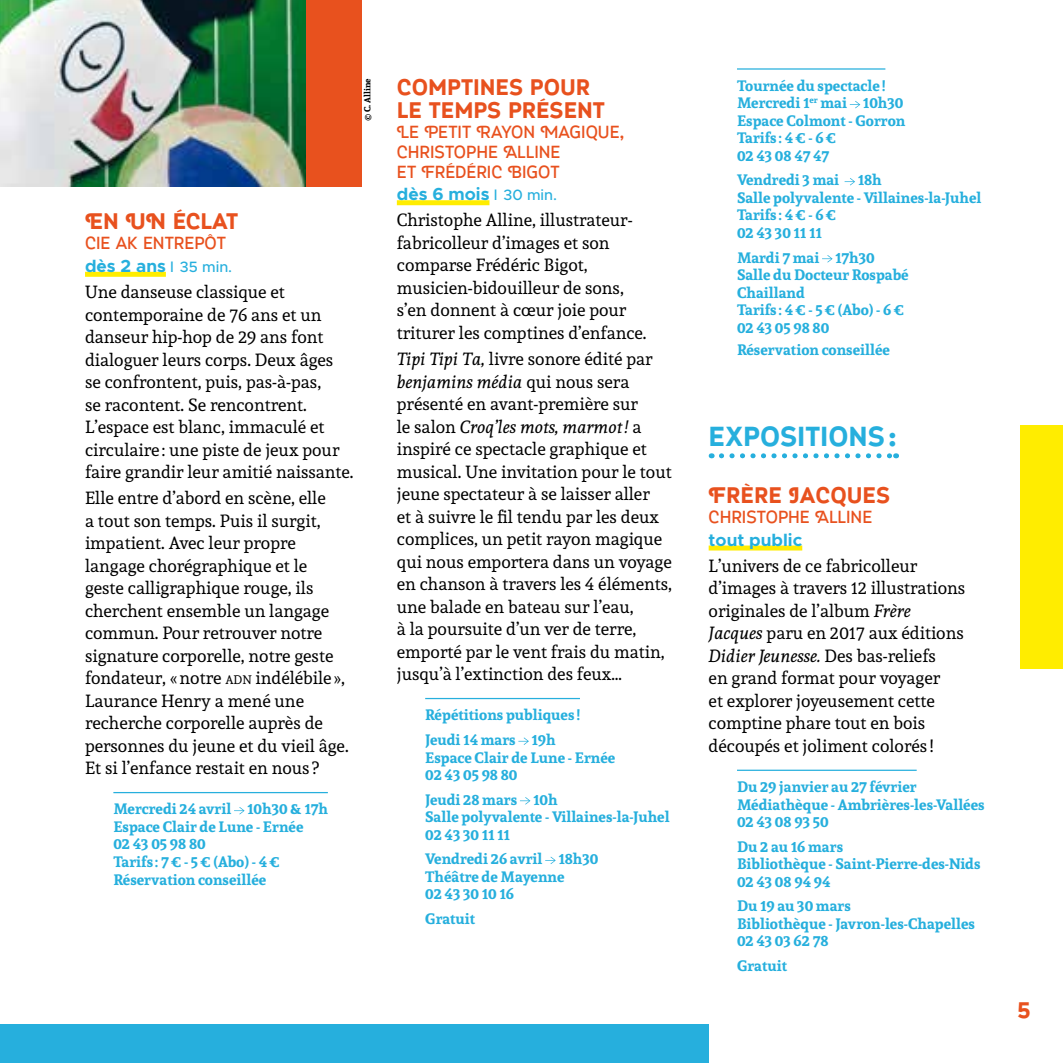
<style>
.page{position:relative;width:1063px;height:1063px;background:#fff}
.page>*{position:absolute;margin:0;border:0;box-sizing:border-box;transform-origin:0 0}
.t1{font:700 27.5px "Myra 4 F Caps";color:#26afdd}
.t2{font:700 22.5px/22.5px "Myra 4 F Caps";color:#e8511e}
.t3{font:17.5px/22.5px "Andada";color:#000}
.t4{font:17.5px/20px "Myra 4 F Caps";color:#e8511e}
.t5{font:700 17.5px "Metropolis";color:#26afdd}
.t6{font:700 15px/17.5px "Andada";color:#26afdd}
.t7{font:700 8.75px "Andada";color:#000}
.s1{font-weight:500;font-size:15px}
.s2{font-size:12.25px}
.s3{font-style:italic}
</style>
<div class="page">
<div style="left:0;top:1024px;width:709px;height:39px;background:#26afdd"></div>
<div style="left:397px;top:200px;width:92px;height:5px;background:#ffed00"></div>
<hr style="left:425px;top:698px;width:155px;height:1px;background:#26afdd">
<svg style="left:518px;top:737px;width:11px;height:8px"></svg>
<svg style="left:520px;top:797px;width:10px;height:8px"></svg>
<svg style="left:545px;top:857px;width:11px;height:7px"></svg>
<img style="left:0;top:0;width:306px;height:186px">
<div style="left:85px;top:272px;width:81px;height:5px;background:#ffed00"></div>
<hr style="left:113px;top:792px;width:215px;height:1px;background:#26afdd">
<svg style="left:234px;top:807px;width:11px;height:7px"></svg>
<svg style="left:721px;top:453px;width:169px;height:5px"></svg>
<div style="left:709px;top:546px;width:93px;height:5px;background:#ffed00"></div>
<hr style="left:737px;top:770px;width:180px;height:1px;background:#26afdd">
<hr style="left:737px;top:68px;width:148px;height:2px;background:#26afdd">
<svg style="left:850px;top:101px;width:10px;height:7px"></svg>
<svg style="left:845px;top:178px;width:10px;height:7px"></svg>
<svg style="left:822px;top:255px;width:11px;height:8px"></svg>
<div style="left:306px;top:0;width:55px;height:186px;background:#e8511e"></div>
<div style="left:1020px;top:425px;width:43px;height:244px;background:#ffed00"></div>
<p class="t2" style="left:85px;top:211px;width:155px">EN UN ÉCLAT</p>
<p class="t4" style="left:85px;top:234px;width:143px">CIE AK ENTREPÔT</p>
<p class="t5" style="left:85px;top:255px;width:149px">dès 2 ans <span class="s1">35 min.</span></p>
<p class="t3" style="left:85px;top:280px;width:270px">Une danseuse classique et contemporaine de 76 ans et un danseur hip-hop de 29 ans font dialoguer leurs corps. Deux âges<br>se confrontent, puis, pas-à-pas,<br>se racontent. Se rencontrent.<br>L’espace est blanc, immaculé et circulaire : une piste de jeux pour faire grandir leur amitié naissante.</p>
<p class="t3" style="left:85px;top:486px;width:265px">Elle entre d’abord en scène, elle<br>a tout son temps. Puis il surgit, impatient. Avec leur propre langage chorégraphique et le geste calligraphique rouge, ils cherchent ensemble un langage commun. Pour retrouver notre signature corporelle, notre geste fondateur, «notre <span class="s2">adn</span> indélébile »,<br>Laurance Henry a mené une recherche corporelle auprès de personnes du jeune et du vieil âge.<br>Et si l’enfance restait en nous ?</p>
<p class="t6" style="left:113px;top:800px;width:216px">Mercredi 24 avril 10h30 &amp; 17h<br>Espace Clair de Lune - Ernée<br>02 43 05 98 80<br>Tarifs : 7€ - 5€ (Abo) - 4€<br>Réservation conseillée</p>
<p class="t7" style="left:361px;top:121px;width:44px;rotate:-90deg">©C. Alline</p>
<p class="t2" style="left:397px;top:77px;width:210px">COMPTINES POUR<br>LE TEMPS PRÉSENT</p>
<p class="t4" style="left:397px;top:122px;width:229px">LE PETIT RAYON MAGIQUE,<br>CHRISTOPHE ALLINE<br>ET FRÉDÉRIC BIGOT</p>
<p class="t5" style="left:397px;top:183px;width:162px">dès 6 mois <span class="s1">30 min.</span></p>
<p class="t3" style="left:397px;top:209px;width:251px">Christophe Alline, illustrateur&shy;fabricolleur d’images et son comparse Frédéric Bigot, musicien-bidouilleur de sons, s’en donnent à cœur joie pour triturer les comptines d’enfance.</p>
<p class="t3" style="left:397px;top:347px;width:277px"><span class="s3">Tipi Tipi Ta,</span> livre sonore édité par <span class="s3">benjamins média</span> qui nous sera présenté en avant-première sur<br>le salon <span class="s3">Croq’les mots, marmot!</span> a inspiré ce spectacle graphique et musical. Une invitation pour le tout jeune spectateur à se laisser aller<br>et à suivre le fil tendu par les deux complices, un petit rayon magique qui nous emportera dans un voyage en chanson à travers les 4 éléments, une balade en bateau sur l’eau,<br>à la poursuite d’un ver de terre, emporté par le vent frais du matin, jusqu’à l’extinction des feux…</p>
<p class="t6" style="left:425px;top:702px;width:156px;line-height:24.5px">Répétitions publiques !<br>Jeudi 14 mars 19h</p>
<p class="t6" style="left:425px;top:748px;width:192px">Espace Clair de Lune - Ernée<br>02 43 05 98 80</p>
<p class="t6" style="left:425px;top:790px;width:246px">Jeudi 28 mars 10h<br>Salle polyvalente - Villaines-la-Juhel<br>02 43 30 11 11</p>
<p class="t6" style="left:425px;top:850px;width:175px">Vendredi 26 avril 18h30<br>Théâtre de Mayenne<br>02 43 30 10 16</p>
<p class="t6" style="left:425px;top:909px;width:52px">Gratuit</p>
<p class="t6" style="left:737px;top:76px;width:170px">Tournée du spectacle !<br>Mercredi 1<sup>er</sup> mai 10h30<br>Espace Colmont - Gorron<br>Tarifs : 4€ - 6€<br>02 43 08 47 47</p>
<p class="t6" style="left:737px;top:171px;width:246px">Vendredi 3 mai 18h<br>Salle polyvalente - Villaines-la-Juhel<br>Tarifs : 4€ - 6€<br>02 43 30 11 11</p>
<p class="t6" style="left:737px;top:248px;width:173px">Mardi 7 mai 17h30<br>Salle du Docteur Rospabé<br>Chailland<br>Tarifs : 4€ - 5€ (Abo) - 6€<br>02 43 05 98 80</p>
<p class="t6" style="left:737px;top:341px;width:154px">Réservation conseillée</p>
<h1 class="t1" style="left:709px;top:422px;width:191px">EXPOSITIONS:</h1>
<p class="t2" style="left:709px;top:485px;width:183px">FRÈRE JACQUES</p>
<p class="t4" style="left:709px;top:507px;width:165px">CHRISTOPHE ALLINE</p>
<p class="t5" style="left:709px;top:529px;width:95px">tout public</p>
<p class="t3" style="left:709px;top:554px;width:258px">L’univers de ce fabricolleur d’images à travers 12 illustrations originales de l’album <span class="s3">Frère<br>Jacques</span> paru en 2017 aux éditions<br><span class="s3">Didier Jeunesse.</span> Des bas-reliefs<br>en grand format pour voyager<br>et explorer joyeusement cette comptine phare tout en bois découpés et joliment colorés !</p>
<p class="t6" style="left:737px;top:778px;width:249px">Du 29 janvier au 27 février<br>Médiathèque - Ambrières-les-Vallées<br>02 43 08 93 50</p>
<p class="t6" style="left:737px;top:837px;width:245px">Du 2 au 16 mars<br>Bibliothèque - Saint-Pierre-des-Nids<br>02 43 08 94 94</p>
<p class="t6" style="left:737px;top:897px;width:240px">Du 19 au 30 mars<br>Bibliothèque - Javron-les-Chapelles<br>02 43 03 62 78</p>
<p class="t6" style="left:737px;top:956px;width:52px">Gratuit</p>
<p class="t2" style="left:1017px;top:999px;width:15px">5</p>
</div>
